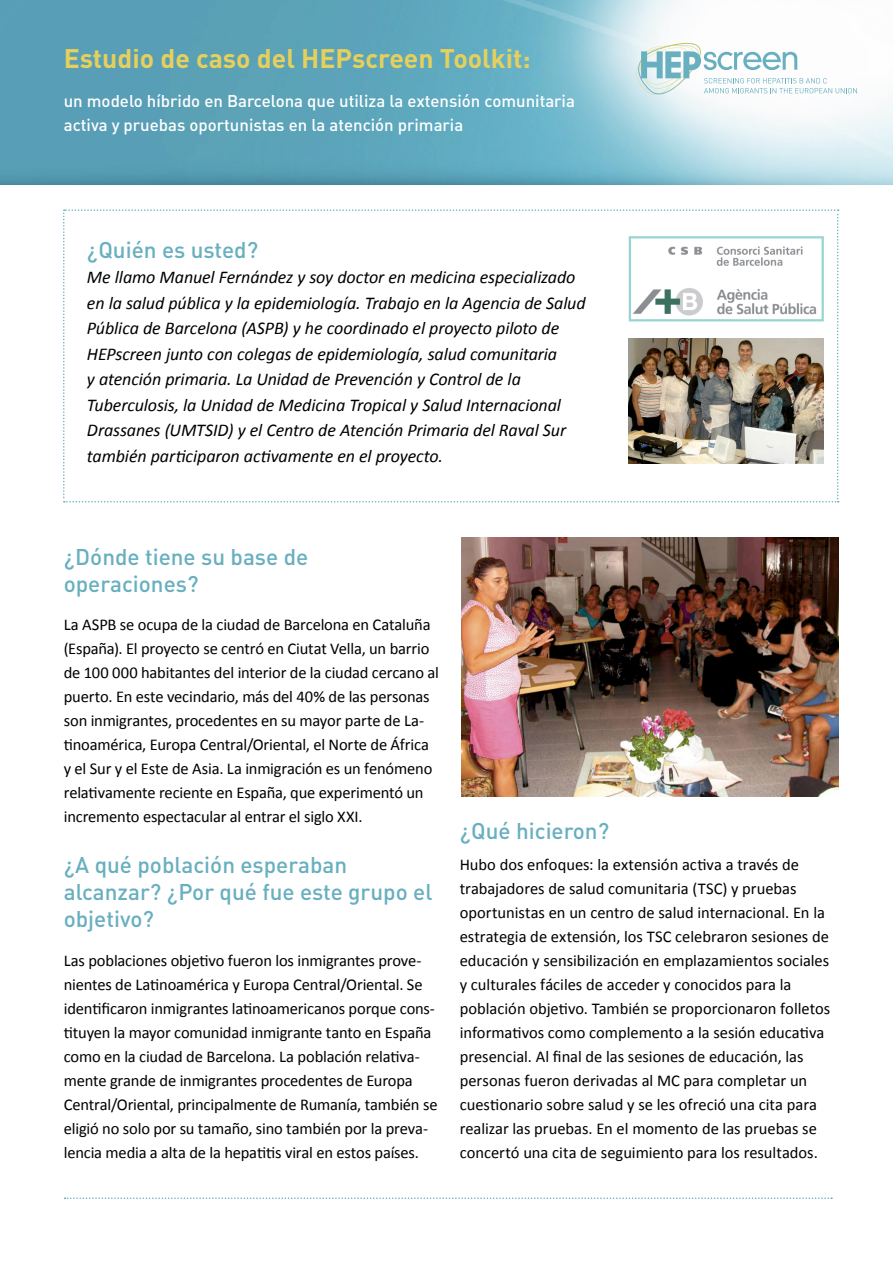
<style>
.page{position:relative;width:893px;height:1263px;background:#fff}
.page>*{position:absolute;margin:0;border:0;box-sizing:border-box;transform-origin:0 0}
.t1{font:700 26.55px "DIN";color:#e6d05c}
.t2{font:22.5px/27px "DIN Medium Alternate";color:#68afc0}
.t3{font:italic 18px/25.5px "Calibri";letter-spacing:-.005em;color:#000}
.t4{font:16.8px/23.9px "DIN Medium Alternate";color:#fff}
.t5{font:16.5px/24px "Calibri";letter-spacing:-.005em;color:#000}
</style>
<div class="page">
<svg style="left:63px;top:209px;width:776px;height:293px"></svg>
<img style="left:632px;top:239px;width:189px;height:79px">
<div style="left:629px;top:236px;width:195px;height:85px;border:2px solid #96d5d1"></div>
<img style="left:629px;top:338px;width:194px;height:126px">
<img style="left:461px;top:538px;width:377px;height:258px">
<svg style="left:65px;top:1197px;width:767px;height:2px"></svg>
<img style="left:0;top:0;width:893px;height:185px">
<svg style="left:65px;top:35px;width:799px;height:60px"></svg>
<h1 class="t1" style="left:64px;top:41px;width:468px">Estudio de caso del HEPscreen Toolkit:</h1>
<p class="t4" style="left:64px;top:88px;width:513px">un modelo híbrido en Barcelona que utiliza la extensión comunitaria activa y pruebas oportunistas en la atención primaria</p>
<h2 class="t2" style="left:87px;top:235px;width:173px">¿Quién es usted?</h2>
<p class="t3" style="left:87px;top:264px;width:500px">Me llamo Manuel Fernández y soy doctor en medicina especializado en la salud pública y la epidemiología. Trabajo en la Agencia de Salud Pública de Barcelona (ASPB) y he coordinado el proyecto piloto de HEPscreen junto con colegas de epidemiología, salud comunitaria<br>y atención primaria. La Unidad de Prevención y Control de la Tuberculosis, la Unidad de Medicina Tropical y Salud Internacional Drassanes (UMTSID) y el Centro de Atención Primaria del Raval Sur también participaron activamente en el proyecto.</p>
<h2 class="t2" style="left:64px;top:543px;width:246px">¿Dónde tiene su base de operaciones?</h2>
<p class="t5" style="left:64px;top:612px;width:377px">La ASPB se ocupa de la ciudad de Barcelona en Cataluña (España). El proyecto se centró en Ciutat Vella, un barrio de 100 000 habitantes del interior de la ciudad cercano al puerto. En este vecindario, más del 40% de las personas son inmigrantes, procedentes en su mayor parte de La&shy;tinoamérica, Europa Central/Oriental, el Norte de África y el Sur y el Este de Asia. La inmigración es un fenómeno relativamente reciente en España, que experimentó un incremento espectacular al entrar el siglo XXI.</p>
<h2 class="t2" style="left:64px;top:851px;width:370px">¿A qué población esperaban alcanzar? ¿Por qué fue este grupo el objetivo?</h2>
<p class="t5" style="left:64px;top:948px;width:375px">Las poblaciones objetivo fueron los inmigrantes prove&shy;nientes de Latinoamérica y Europa Central/Oriental. Se identificaron inmigrantes latinoamericanos porque cons&shy;tituyen la mayor comunidad inmigrante tanto en España como en la ciudad de Barcelona. La población relativa&shy;mente grande de inmigrantes procedentes de Europa Central/Oriental, principalmente de Rumanía, también se eligió no solo por su tamaño, sino también por la preva&shy;lencia media a alta de la hepatitis viral en estos países.</p>
<h2 class="t2" style="left:460px;top:816px;width:151px">¿Qué hicieron?</h2>
<p class="t5" style="left:460px;top:852px;width:372px">Hubo dos enfoques: la extensión activa a través de trabajadores de salud comunitaria (TSC) y pruebas oportunistas en un centro de salud internacional. En la estrategia de extensión, los TSC celebraron sesiones de educación y sensibilización en emplazamientos sociales y culturales fáciles de acceder y conocidos para la población objetivo. También se proporcionaron folletos informativos como complemento a la sesión educativa presencial. Al final de las sesiones de educación, las personas fueron derivadas al MC para completar un cuestionario sobre salud y se les ofreció una cita para realizar las pruebas. En el momento de las pruebas se concertó una cita de seguimiento para los resultados.</p>
</div>
